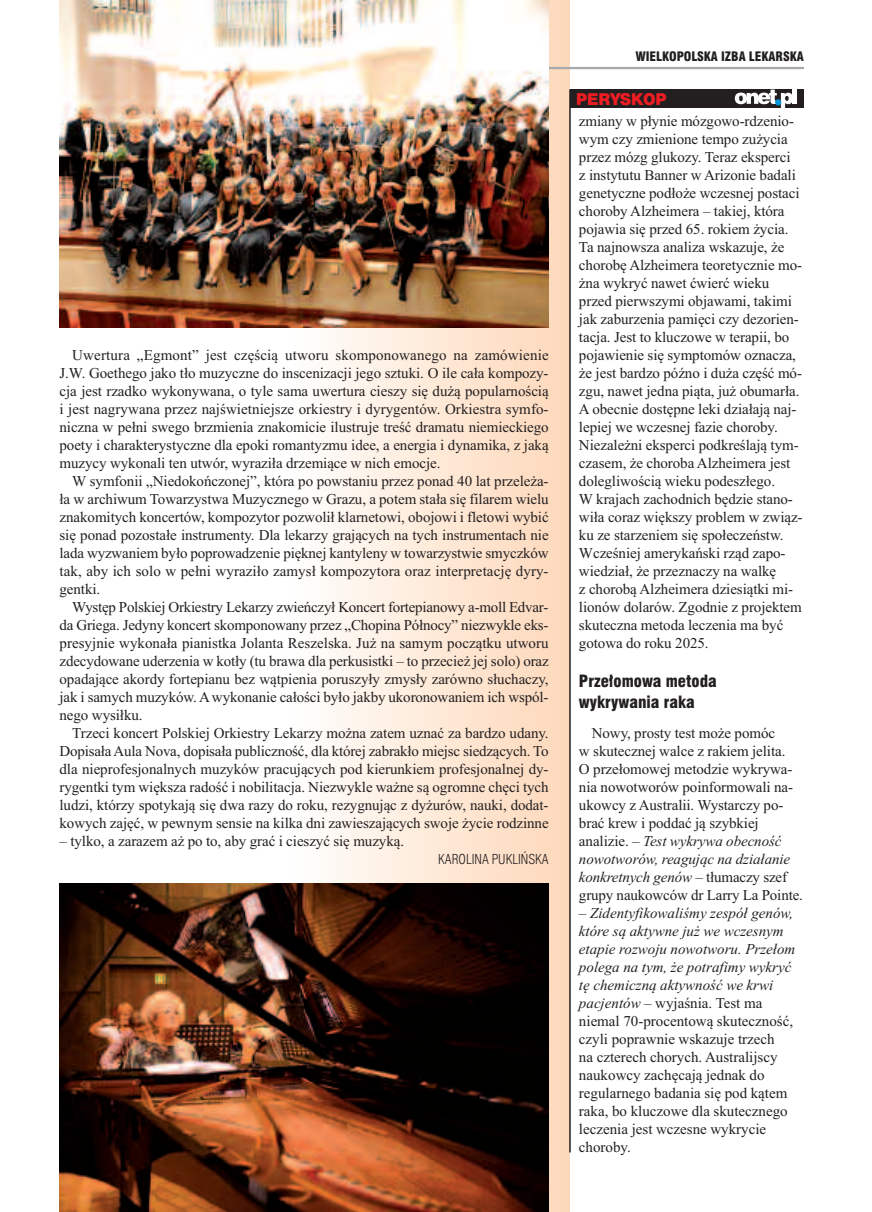
<style>
.page{position:relative;width:872px;height:1212px;background:#fff}
.page>*{position:absolute;margin:0;border:0;box-sizing:border-box;transform-origin:0 0}
.t1{font:16.5px/21px "Swis 721 Blk Cn EU";color:#231f20}
.t2{font:15px/18px "Times New Roman";letter-spacing:-.005em;color:#231f20;text-align:justify}
.t3{font:15px "Swis 721 Blk 2 EU";letter-spacing:-.005em;color:#ee1d23}
.t4{font:13.5px "Swis 721 Lt Cn EU";color:#231f20}
.t5{font:12.75px "Swis 721 Blk Cn EU";color:#231f20}
.s1{font-style:italic}
</style>
<div class="page">
<div style="left:293px;top:0;width:277px;height:1212px;background:linear-gradient(to right,#fefefc,#fdd8b9)"></div>
<hr style="left:60px;top:67px;width:744px;height:2px;background:#a8a9ad">
<div style="left:570px;top:89px;width:234px;height:19px;background:#231f20"></div>
<hr style="left:569px;top:89px;width:2px;height:1063px;background:#231f20">
<div style="left:792px;top:89px;width:5px;height:15px;background:#fff"></div>
<svg style="left:735px;top:90px;width:57px;height:18px"></svg>
<img style="left:60px;top:0;width:489px;height:327px">
<img style="left:60px;top:884px;width:489px;height:328px">
<p class="t2" style="left:60px;top:346px;width:491px;text-indent:13px">Uwertura „Egmont” jest częścią utworu skomponowanego na zamówienie J.W. Goethego jako tło muzyczne do inscenizacji jego sztuki. O ile cała kompozy&shy;cja jest rzadko wykonywana, o tyle sama uwertura cieszy się dużą popularnością i jest nagrywana przez najświetniejsze orkiestry i dyrygentów. Orkiestra symfo&shy;niczna w pełni swego brzmienia znakomicie ilustruje treść dramatu niemieckiego poety i charakterystyczne dla epoki romantyzmu idee, a energia i dynamika, z jaką muzycy wykonali ten utwór, wyraziła drzemiące w nich emocje.</p>
<p class="t2" style="left:60px;top:472px;width:490px;text-indent:13px">W symfonii „Niedokończonej”, która po powstaniu przez ponad 40 lat przeleża&shy;ła w archiwum Towarzystwa Muzycznego w Grazu, a potem stała się filarem wielu znakomitych koncertów, kompozytor pozwolił klarnetowi, obojowi i fletowi wybić się ponad pozostałe instrumenty. Dla lekarzy grających na tych instrumentach nie lada wyzwaniem było poprowadzenie pięknej kantyleny w towarzystwie smyczków tak, aby ich solo w pełni wyraziło zamysł kompozytora oraz interpretację dyry&shy;gentki.</p>
<p class="t2" style="left:60px;top:598px;width:490px;text-indent:13px">Występ Polskiej Orkiestry Lekarzy zwieńczył Koncert fortepianowy a-moll Edvar&shy;da Griega. Jedyny koncert skomponowany przez „Chopina Północy” niezwykle eks&shy;presyjnie wykonała pianistka Jolanta Reszelska. Już na samym początku utworu zdecydowane uderzenia w kotły (tu brawa dla perkusistki – to przecież jej solo) oraz opadające akordy fortepianu bez wątpienia poruszyły zmysły zarówno słuchaczy, jak i samych muzyków.Awykonanie całości było jakby ukoronowaniem ich wspól&shy;nego wysiłku.</p>
<p class="t2" style="left:60px;top:724px;width:490px;text-indent:13px">Trzeci koncert Polskiej Orkiestry Lekarzy można zatem uznać za bardzo udany.<br>DopisałaAula Nova, dopisała publiczność, dla której zabrakło miejsc siedzących. To dla nieprofesjonalnych muzyków pracujących pod kierunkiem profesjonalnej dy&shy;rygentki tym większa radość i nobilitacja. Niezwykle ważne są ogromne chęci tych ludzi, którzy spotykają się dwa razy do roku, rezygnując z dyżurów, nauki, dodat&shy;kowych zajęć, w pewnym sensie na kilka dni zawieszających swoje życie rodzinne</p>
<p class="t2" style="left:60px;top:832px;width:346px">– tylko, a zarazem aż po to, aby grać i cieszyć się muzyką.</p>
<p class="t4" style="left:438px;top:851px;width:112px">KAROLINA PUKLIŃSKA</p>
<p class="t5" style="left:635px;top:48px;width:170px">WIELKOPOLSKA IZBA LEKARSKA</p>
<p class="t3" style="left:576px;top:89px;width:92px">PERYSKOP</p>
<p class="t2" style="left:579px;top:112px;width:225px;text-align:left">zmiany w płynie mózgowo-rdzenio&shy;wym czy zmienione tempo zużycia przez mózg glukozy. Teraz eksperci<br>z instytutu Banner w Arizonie badali genetyczne podłoże wczesnej postaci choroby Alzheimera – takiej, która pojawia się przed 65. rokiem życia.<br>Ta najnowsza analiza wskazuje, że chorobę Alzheimera teoretycznie mo&shy;żna wykryć nawet ćwierć wieku przed pierwszymi objawami, takimi jak zaburzenia pamięci czy dezorien&shy;tacja. Jest to kluczowe w terapii, bo pojawienie się symptomów oznacza, że jest bardzo późno i duża część mó&shy;zgu, nawet jedna piąta, już obumarła.<br>A obecnie dostępne leki działają naj&shy;lepiej we wczesnej fazie choroby.<br>Niezależni eksperci podkreślają tym&shy;czasem, że choroba Alzheimera jest dolegliwością wieku podeszłego.<br>W krajach zachodnich będzie stano&shy;wiła coraz większy problem w związ&shy;ku ze starzeniem się społeczeństw.<br>Wcześniej amerykański rząd zapo&shy;wiedział, że przeznaczy na walkę<br>z chorobą Alzheimera dziesiątki mi&shy;lionów dolarów. Zgodnie z projektem skuteczna metoda leczenia ma być gotowa do roku 2025.</p>
<p class="t1" style="left:579px;top:671px;width:139px">Przełomowa metoda wykrywania raka</p>
<p class="t2" style="left:579px;top:724px;width:225px;text-align:left;text-indent:13px">Nowy, prosty test może pomóc<br>w skutecznej walce z rakiem jelita.<br>O przełomowej metodzie wykrywa&shy;nia nowotworów poinformowali na&shy;ukowcy z Australii. Wystarczy po&shy;brać krew i poddać ją szybkiej analizie. – <span class="s1">Test wykrywa obecność nowotworów, reagując na działanie konkretnych genów</span> – tłumaczy szef grupy naukowców dr Larry La Pointe.</p>
<p class="t2" style="left:579px;top:904px;width:218px;text-align:left">– <span class="s1">Zidentyfikowaliśmy zespół genów, które są aktywne już we wczesnym etapie rozwoju nowotworu. Przełom polega na tym, że potrafimy wykryć tę chemiczną aktywność we krwi pacjentów</span> – wyjaśnia. Test ma niemal 70-procentową skuteczność, czyli poprawnie wskazuje trzech<br>na czterech chorych. Australijscy naukowcy zachęcają jednak do regularnego badania się pod kątem raka, bo kluczowe dla skutecznego leczenia jest wczesne wykrycie choroby.</p>
</div>
